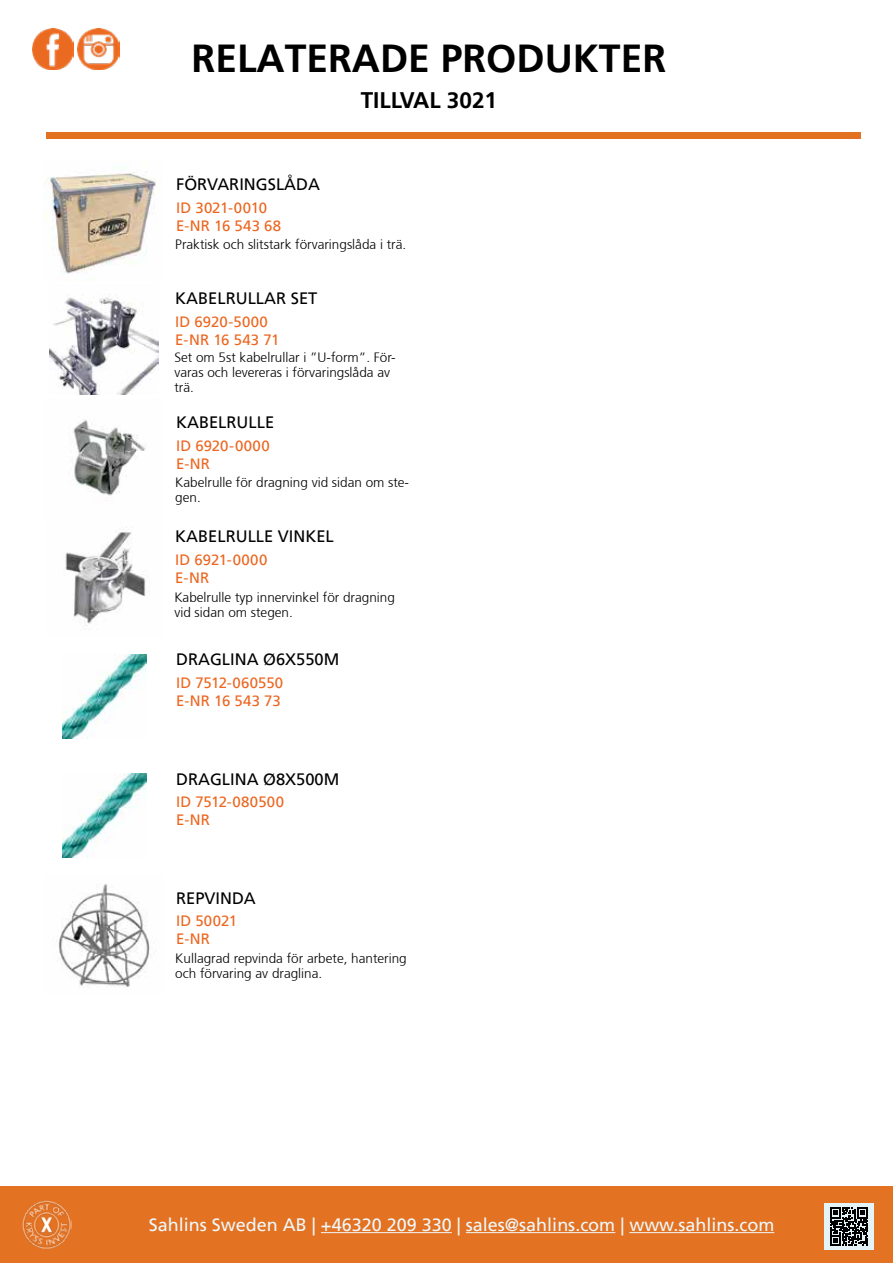
<style>
.page{position:relative;width:893px;height:1263px;background:#fff}
.page>*{position:absolute;margin:0;border:0;box-sizing:border-box;transform-origin:0 0}
.t1{font:700 39px "Frutiger";color:#000}
.t2{font:700 22.5px "Frutiger";color:#000}
.t3{font:18px "Frutiger";color:#eff8fb}
.t4{font:16.5px "Frutiger";color:#000}
.t5{font:15px/18px "Frutiger";letter-spacing:.01em;color:#ec6620}
.t6{font:300 13.5px/15px "Frutiger 45";color:#000}
</style>
<div class="page">
<img style="left:32px;top:28px;width:42px;height:41px">
<img style="left:78px;top:28px;width:41px;height:41px">
<div style="left:46px;top:132px;width:815px;height:6px;background:#e27222"></div>
<div style="left:0;top:1186px;width:893px;height:77px;background:#e37222"></div>
<hr style="left:321px;top:1232px;width:131px;height:1px;background:#eff8fb">
<hr style="left:466px;top:1232px;width:149px;height:1px;background:#eff8fb">
<hr style="left:629px;top:1232px;width:145px;height:1px;background:#eff8fb">
<img style="left:22px;top:1200px;width:49px;height:49px">
<div style="left:824px;top:1203px;width:50px;height:47px;background:#e4f3f7"></div>
<svg style="left:830px;top:1208px;width:38px;height:37px"></svg>
<img style="left:46px;top:171px;width:110px;height:109px">
<img style="left:70px;top:420px;width:76px;height:76px">
<img style="left:49px;top:294px;width:110px;height:100px">
<img style="left:65px;top:527px;width:81px;height:99px">
<img style="left:62px;top:655px;width:84px;height:84px">
<img style="left:62px;top:774px;width:84px;height:84px">
<img style="left:58px;top:884px;width:96px;height:104px">
<h1 class="t1" style="left:192px;top:36px;width:476px">RELATERADE PRODUKTER</h1>
<h2 class="t2" style="left:361px;top:87px;width:138px">TILLVAL 3021</h2>
<p class="t4" style="left:176px;top:175px;width:145px">FÖRVARINGSLÅDA</p>
<p class="t5" style="left:176px;top:199px;width:107px">ID 3021-0010<br>E-NR 16 543 68</p>
<p class="t6" style="left:175px;top:237px;width:232px">Praktisk och slitstark förvaringslåda i trä.</p>
<p class="t4" style="left:175px;top:288px;width:144px">KABELRULLAR SET</p>
<p class="t5" style="left:175px;top:312px;width:106px">ID 6920-5000<br>E-NR 16 543 71</p>
<p class="t6" style="left:174px;top:350px;width:223px">Set om 5st kabelrullar i ”U-form”. För&shy;varas och levereras i förvaringslåda av trä.</p>
<p class="t4" style="left:176px;top:413px;width:100px">KABELRULLE</p>
<p class="t5" style="left:176px;top:437px;width:95px">ID 6920-0000<br>E-NR</p>
<p class="t6" style="left:175px;top:475px;width:235px">Kabelrulle för dragning vid sidan om ste&shy;gen.</p>
<p class="t4" style="left:175px;top:526px;width:160px">KABELRULLE VINKEL</p>
<p class="t5" style="left:175px;top:551px;width:94px">ID 6921-0000<br>E-NR</p>
<p class="t6" style="left:174px;top:589px;width:222px">Kabelrulle typ innervinkel för dragning vid sidan om stegen.</p>
<p class="t4" style="left:176px;top:650px;width:165px">DRAGLINA Ø6X550M</p>
<p class="t5" style="left:176px;top:674px;width:109px">ID 7512-060550<br>E-NR 16 543 73</p>
<p class="t4" style="left:176px;top:769px;width:165px">DRAGLINA Ø8X500M</p>
<p class="t5" style="left:176px;top:793px;width:109px">ID 7512-080500<br>E-NR</p>
<p class="t4" style="left:176px;top:888px;width:81px">REPVINDA</p>
<p class="t5" style="left:176px;top:912px;width:63px">ID 50021<br>E-NR</p>
<p class="t6" style="left:175px;top:951px;width:233px">Kullagrad repvinda för arbete, hantering och förvaring av draglina.</p>
<h3 class="t3" style="left:149px;top:1214px;width:627px">Sahlins Sweden AB | +46320 209 330 | sales@sahlins.com | www.sahlins.com</h3>
</div>
